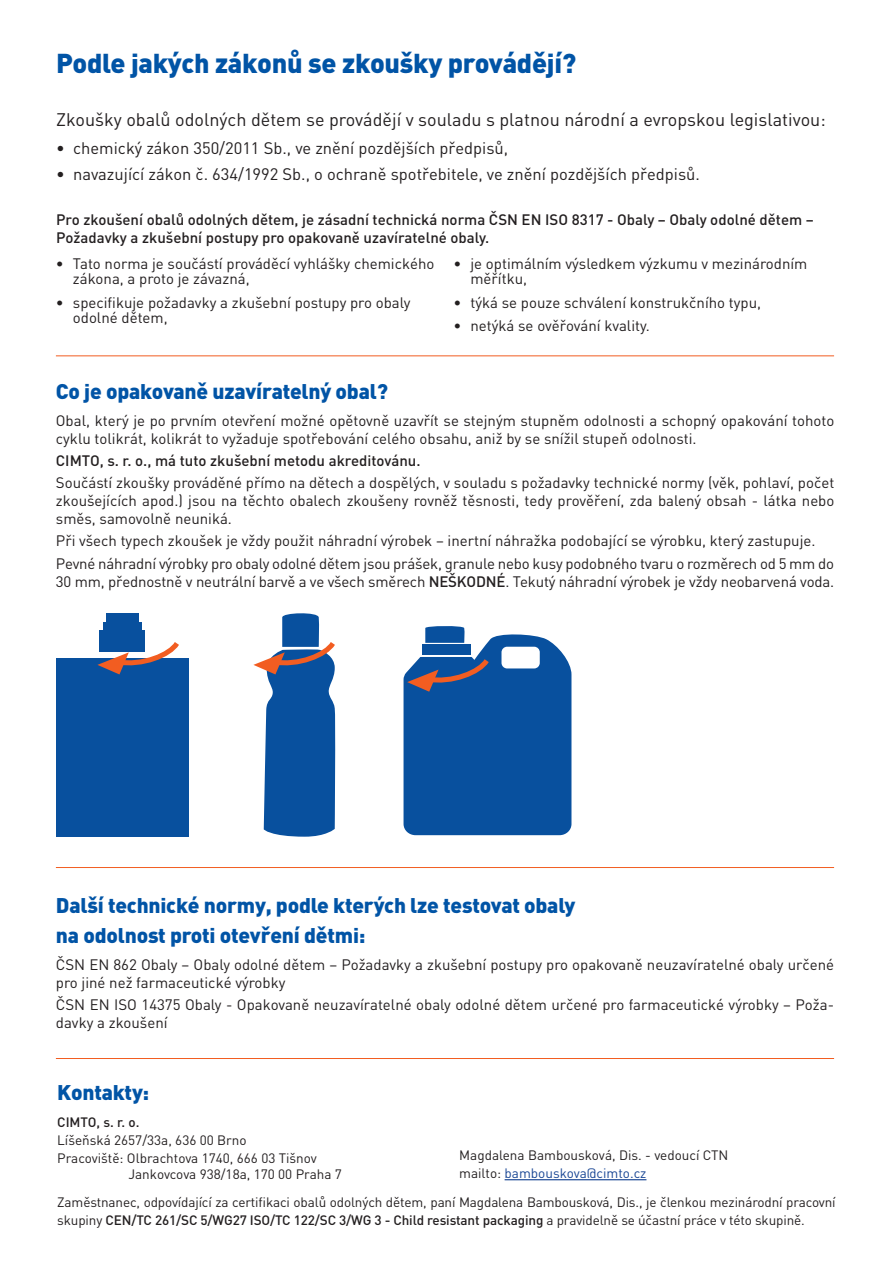
<style>
.page{position:relative;width:893px;height:1263px;background:#fff}
.page>*{position:absolute;margin:0;border:0;box-sizing:border-box;transform-origin:0 0}
.n1{font:900 27px "DIN Pro";letter-spacing:-.01em;color:#0154a6}
.n1-2{font:900 21px "DIN Pro";letter-spacing:-.01em;color:#0154a6}
.n1-3{font:18px "DIN Pro";color:#231f20}
.t1{font:16.5px "DIN Pro";color:#231f20}
.t2{font:15px/18px "DIN Pro";color:#231f20}
.t3{font:500 15px/18px "DIN Pro";color:#231f20}
.t4{font:13.5px/18px "DIN Pro";letter-spacing:-.01em;color:#231f20}
.t5{font:13.5px "DIN Pro";color:#194694}
.t6{font:500 13.5px "DIN Pro";color:#231f20}
.s1{font-weight:500}
.s2{color:#231f20}
</style>
<div class="page">
<hr style="left:56px;top:867px;width:778px;height:1px;background:#f25d21">
<hr style="left:56px;top:355px;width:778px;height:1px;background:#f25d21">
<hr style="left:56px;top:1058px;width:778px;height:1px;background:#f25d21">
<div style="left:56px;top:658px;width:133px;height:179px;background:#08509e"></div>
<div style="left:100px;top:630px;width:45px;height:22px;background:#08509e"></div>
<div style="left:103px;top:622px;width:39px;height:8px;background:#08509e"></div>
<div style="left:106px;top:613px;width:33px;height:9px;background:#08509e"></div>
<svg style="left:97px;top:636px;width:82px;height:38px"></svg>
<svg style="left:253px;top:613px;width:83px;height:224px"></svg>
<svg style="left:404px;top:626px;width:167px;height:209px;background:#2461a5"></svg>
<hr style="left:505px;top:1179px;width:141px;height:1px;background:#194694">
<p class="n1" style="left:56px;top:45px;width:522px">Podle jakých zákonů se zkoušky provádějí?</p>
<p class="n1-3" style="left:56px;top:108px;width:771px">Zkoušky obalů odolných dětem se provádějí v souladu s platnou národní a evropskou legislativou:</p>
<p class="t1" style="left:56px;top:138px;width:454px">• chemický zákon 350/2011 Sb., ve znění pozdějších předpisů,</p>
<p class="t1" style="left:56px;top:164px;width:645px">• navazující zákon č. 634/1992 Sb., o ochraně spotřebitele, ve znění pozdějších předpisů.</p>
<p class="t3" style="left:56px;top:210px;width:759px">Pro zkoušení obalů odolných dětem, je zásadní technická norma ČSN EN ISO 8317 - Obaly – Obaly odolné dětem –<br>Požadavky a zkušební postupy pro opakovaně uzavíratelné obaly.</p>
<p class="t2" style="left:73px;top:256px;width:363px;line-height:15px;text-indent:-17px">• Tato norma je součástí prováděcí vyhlášky chemického zákona, a proto je závazná,</p>
<p class="t2" style="left:73px;top:295px;width:339px;line-height:15px;text-indent:-17px">• specifikuje požadavky a zkušební postupy pro obaly odolné dětem,</p>
<p class="t2" style="left:470px;top:256px;width:338px;line-height:15px;text-indent:-17px">• je optimálním výsledkem výzkumu v mezinárodním měřítku,</p>
<p class="t2" style="left:453px;top:293px;width:309px">• týká se pouze schválení konstrukčního typu,</p>
<p class="t2" style="left:453px;top:317px;width:198px">• netýká se ověřování kvality.</p>
<p class="n1-2" style="left:56px;top:377px;width:334px">Co je opakovaně uzavíratelný obal?</p>
<p class="t2" style="left:56px;top:411px;width:780px">Obal, který je po prvním otevření možné opětovně uzavřít se stejným stupněm odolnosti a schopný opakování tohoto cyklu tolikrát, kolikrát to vyžaduje spotřebování celého obsahu, aniž by se snížil stupeň odolnosti.</p>
<p class="t3" style="left:56px;top:451px;width:366px">CIMTO, s. r. o., má tuto zkušební metodu akreditovánu.</p>
<p class="t2" style="left:56px;top:473px;width:780px;text-align:justify">Součástí zkoušky prováděné přímo na dětech a dospělých, v souladu s požadavky technické normy (věk, pohlaví, počet zkoušejících apod.) jsou na těchto obalech zkoušeny rovněž těsnosti, tedy prověření, zda balený obsah - látka nebo směs, samovolně neuniká.</p>
<p class="t2" style="left:56px;top:532px;width:761px">Při všech typech zkoušek je vždy použit náhradní výrobek – inertní náhražka podobající se výrobku, který zastupuje.</p>
<p class="t2" style="left:56px;top:554px;width:780px">Pevné náhradní výrobky pro obaly odolné dětem jsou prášek, granule nebo kusy podobného tvaru o rozměrech od 5 mm do<br>30 mm, přednostně v neutrální barvě a ve všech směrech <span class="s1">NEŠKODNÉ</span>. Tekutý náhradní výrobek je vždy neobarvená voda.</p>
<p class="n1-2" style="left:56px;top:891px;width:521px">Další technické normy, podle kterých lze testovat obaly</p>
<p class="n1-2" style="left:56px;top:921px;width:311px">na odolnost proti otevření dětmi:</p>
<p class="t2" style="left:56px;top:955px;width:780px">ČSN EN 862 Obaly – Obaly odolné dětem – Požadavky a zkušební postupy pro opakovaně neuzavíratelné obaly určené pro jiné než farmaceutické výrobky</p>
<p class="t2" style="left:56px;top:995px;width:780px">ČSN EN ISO 14375 Obaly - Opakovaně neuzavíratelné obaly odolné dětem určené pro farmaceutické výrobky – Poža&shy;davky a zkoušení</p>
<p class="n1-2" style="left:57px;top:1078px;width:94px">Kontakty:</p>
<p class="t6" style="left:57px;top:1113px;width:84px">CIMTO, s. r. o.</p>
<p class="t4" style="left:57px;top:1131px;width:191px">Líšeňská 2657/33a, 636 00 Brno</p>
<p class="t4" style="left:57px;top:1149px;width:261px">Pracoviště: Olbrachtova 1740, 666 03 Tišnov</p>
<p class="t4" style="left:128px;top:1165px;width:215px">Jankovcova 938/18a, 170 00 Praha 7</p>
<p class="t4" style="left:57px;top:1193px;width:780px">Zaměstnanec, odpovídající za certifikaci obalů odolných dětem, paní Magdalena Bambousková, Dis., je členkou mezinárodní pracovní skupiny <span class="s1">CEN/TC 261/SC 5/WG27 ISO/TC 122/SC 3/WG 3 - Child resistant packaging</span> a pravidelně se účastní práce v této skupině.</p>
<p class="t4" style="left:459px;top:1146px;width:271px">Magdalena Bambousková, Dis. - vedoucí CTN</p>
<p class="t5" style="left:459px;top:1164px;width:189px"><span class="s2">mailto:</span> bambouskova@cimto.cz</p>
</div>
